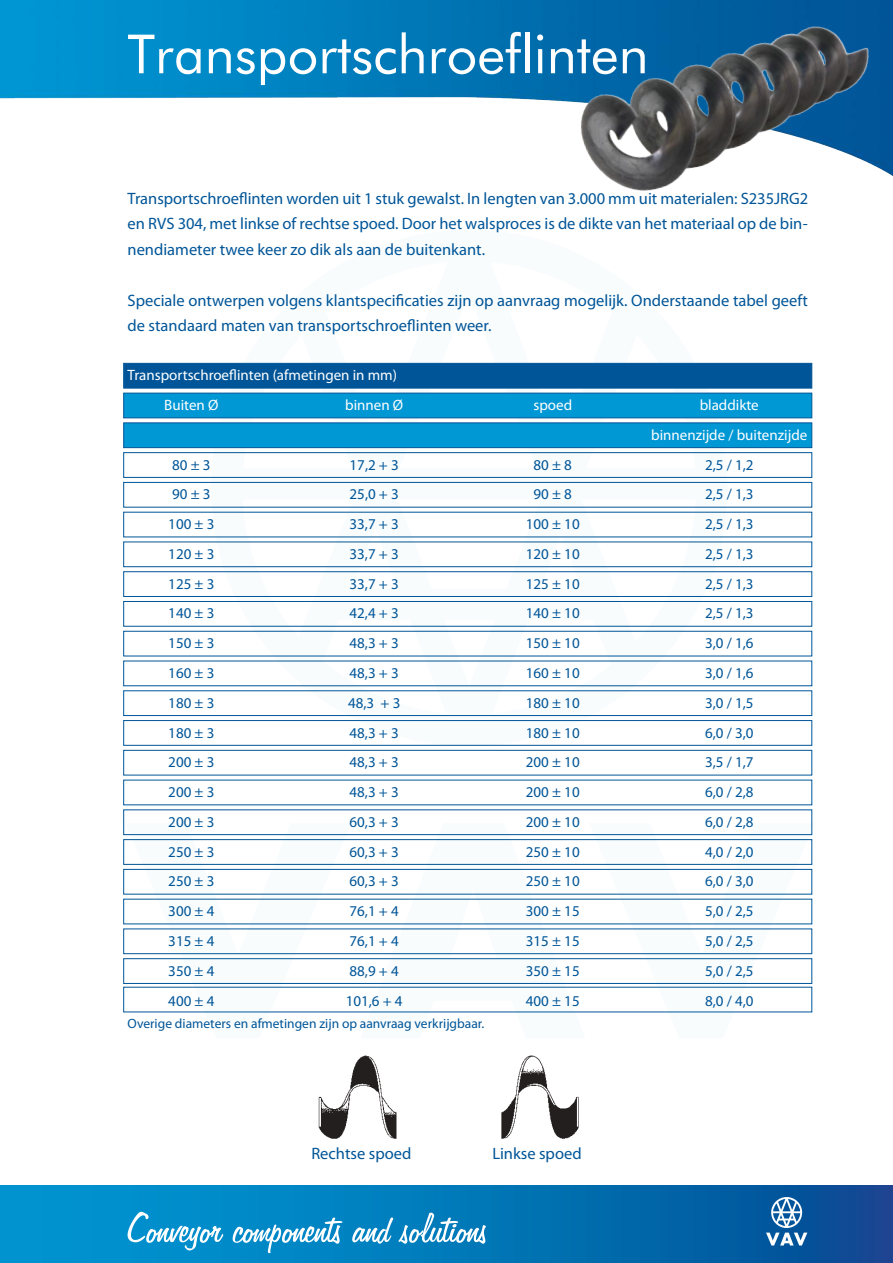
<style>
.page{position:relative;width:893px;height:1263px;background:#fff}
.page>*{position:absolute;margin:0;border:0;box-sizing:border-box;transform-origin:0 0}
.t1{font:54px "Futura BT Book";color:#fff}
.t2{font:16.5px/25.5px "Myriad Pro";color:#005598;text-align:justify}
.t3{font:15px "Myriad Pro";color:#005598}
.t4{font:15px/29.8px "Myriad Pro";color:#fff}
.t5{font:13.5px "Myriad Pro";color:#005598}
</style>
<div class="page">
<svg style="left:211px;top:362px;width:516px;height:355px"></svg>
<svg style="left:125px;top:835px;width:226px;height:178px"></svg>
<svg style="left:360px;top:835px;width:225px;height:178px"></svg>
<svg style="left:589px;top:823px;width:224px;height:190px"></svg>
<svg style="left:0;top:1186px;width:893px;height:77px;background:#0273b4"></svg>
<svg style="left:766px;top:1197px;width:41px;height:48px"></svg>
<svg style="left:128px;top:1212px;width:95px;height:38px;background:#36a5d5"></svg>
<svg style="left:233px;top:1217px;width:109px;height:36px;background:#3ba2d2"></svg>
<svg style="left:352px;top:1217px;width:41px;height:26px"></svg>
<svg style="left:399px;top:1212px;width:87px;height:32px"></svg>
<img style="left:0;top:0;width:531px;height:100px">
<div style="left:123px;top:422px;width:689px;height:26px;background:#0097d5;border:1px solid #005598"></div>
<div style="left:123px;top:393px;width:689px;height:25px;background:#0097d5;border:1px solid #005598"></div>
<div style="left:123px;top:363px;width:689px;height:25px;background:#005598;border:1px solid #005598"></div>
<div style="left:123px;top:452px;width:689px;height:26px;border:1px solid #005598"></div>
<div style="left:123px;top:482px;width:689px;height:25px;border:1px solid #005598"></div>
<div style="left:123px;top:542px;width:689px;height:25px;border:1px solid #005598"></div>
<div style="left:123px;top:571px;width:689px;height:26px;border:1px solid #005598"></div>
<div style="left:123px;top:601px;width:689px;height:26px;border:1px solid #005598"></div>
<div style="left:123px;top:690px;width:689px;height:26px;border:1px solid #005598"></div>
<div style="left:123px;top:720px;width:689px;height:26px;border:1px solid #005598"></div>
<div style="left:123px;top:750px;width:689px;height:25px;border:1px solid #005598"></div>
<div style="left:123px;top:809px;width:689px;height:26px;border:1px solid #005598"></div>
<div style="left:123px;top:839px;width:689px;height:26px;border:1px solid #005598"></div>
<div style="left:123px;top:869px;width:689px;height:25px;border:1px solid #005598"></div>
<div style="left:123px;top:928px;width:689px;height:26px;border:1px solid #005598"></div>
<div style="left:123px;top:958px;width:689px;height:26px;border:1px solid #005598"></div>
<img style="left:531px;top:0;width:362px;height:191px">
<img style="left:318px;top:1055px;width:261px;height:84px">
<h1 class="t1" style="left:128px;top:21px;width:523px">Transportschroeflinten</h1>
<p class="t2" style="left:128px;top:185px;width:682px">Transportschroeflinten worden uit 1 stuk gewalst. In lengten van 3.000 mm uit materialen: S235JRG2 en RVS 304, met linkse of rechtse spoed. Door het walsproces is de dikte van het materiaal op de bin&shy;nendiameter twee keer zo dik als aan de buitenkant.</p>
<p class="t2" style="left:128px;top:287px;width:682px">Speciale ontwerpen volgens klantspecificaties zijn op aanvraag mogelijk. Onderstaande tabel geeft de standaard maten van transportschroeflinten weer.</p>
<p class="t4" style="left:164px;top:360px;width:234px;text-indent:-37px">Transportschroeflinten (afmetingen in mm)<br>Buiten Ø</p>
<p class="t4" style="left:345px;top:390px;width:60px">binnen Ø</p>
<p class="t4" style="left:533px;top:390px;width:40px">spoed</p>
<p class="t4" style="left:651px;top:390px;width:158px;text-align:center">bladdikte<br>binnenzijde / buitenzijde</p>
<p class="t3" style="left:172px;top:455px;width:40px">80 ± 3</p>
<p class="t3" style="left:350px;top:455px;width:51px">17,2 + 3</p>
<p class="t3" style="left:534px;top:455px;width:40px">80 ± 8</p>
<p class="t3" style="left:705px;top:455px;width:50px">2,5 / 1,2</p>
<p class="t3" style="left:172px;top:485px;width:40px">90 ± 3</p>
<p class="t3" style="left:350px;top:485px;width:51px">25,0 + 3</p>
<p class="t3" style="left:534px;top:485px;width:40px">90 ± 8</p>
<p class="t3" style="left:705px;top:485px;width:50px">2,5 / 1,3</p>
<p class="t3" style="left:168px;top:515px;width:48px">100 ± 3</p>
<p class="t3" style="left:350px;top:515px;width:51px">33,7 + 3</p>
<p class="t3" style="left:526px;top:515px;width:55px">100 ± 10</p>
<p class="t3" style="left:705px;top:515px;width:50px">2,5 / 1,3</p>
<p class="t3" style="left:168px;top:545px;width:48px">120 ± 3</p>
<p class="t3" style="left:350px;top:545px;width:51px">33,7 + 3</p>
<p class="t3" style="left:526px;top:545px;width:55px">120 ± 10</p>
<p class="t3" style="left:705px;top:545px;width:50px">2,5 / 1,3</p>
<p class="t3" style="left:168px;top:574px;width:48px">125 ± 3</p>
<p class="t3" style="left:350px;top:574px;width:51px">33,7 + 3</p>
<p class="t3" style="left:526px;top:574px;width:55px">125 ± 10</p>
<p class="t3" style="left:705px;top:574px;width:50px">2,5 / 1,3</p>
<p class="t3" style="left:168px;top:604px;width:48px">140 ± 3</p>
<p class="t3" style="left:350px;top:604px;width:51px">42,4 + 3</p>
<p class="t3" style="left:526px;top:604px;width:55px">140 ± 10</p>
<p class="t3" style="left:705px;top:604px;width:50px">2,5 / 1,3</p>
<p class="t3" style="left:168px;top:634px;width:48px">150 ± 3</p>
<p class="t3" style="left:350px;top:634px;width:51px">48,3 + 3</p>
<p class="t3" style="left:526px;top:634px;width:55px">150 ± 10</p>
<p class="t3" style="left:705px;top:634px;width:50px">3,0 / 1,6</p>
<p class="t3" style="left:168px;top:664px;width:48px">160 ± 3</p>
<p class="t3" style="left:350px;top:664px;width:51px">48,3 + 3</p>
<p class="t3" style="left:526px;top:664px;width:55px">160 ± 10</p>
<p class="t3" style="left:705px;top:664px;width:50px">3,0 / 1,6</p>
<p class="t3" style="left:168px;top:693px;width:48px">180 ± 3</p>
<p class="t3" style="left:348px;top:693px;width:54px">48,3 + 3</p>
<p class="t3" style="left:526px;top:693px;width:55px">180 ± 10</p>
<p class="t3" style="left:705px;top:693px;width:50px">3,0 / 1,5</p>
<p class="t3" style="left:168px;top:723px;width:48px">180 ± 3</p>
<p class="t3" style="left:350px;top:723px;width:51px">48,3 + 3</p>
<p class="t3" style="left:526px;top:723px;width:55px">180 ± 10</p>
<p class="t3" style="left:705px;top:723px;width:50px">6,0 / 3,0</p>
<p class="t3" style="left:168px;top:753px;width:48px">200 ± 3</p>
<p class="t3" style="left:350px;top:753px;width:51px">48,3 + 3</p>
<p class="t3" style="left:526px;top:753px;width:55px">200 ± 10</p>
<p class="t3" style="left:705px;top:753px;width:50px">3,5 / 1,7</p>
<p class="t3" style="left:168px;top:783px;width:48px">200 ± 3</p>
<p class="t3" style="left:350px;top:783px;width:51px">48,3 + 3</p>
<p class="t3" style="left:526px;top:783px;width:55px">200 ± 10</p>
<p class="t3" style="left:705px;top:783px;width:50px">6,0 / 2,8</p>
<p class="t3" style="left:168px;top:813px;width:48px">200 ± 3</p>
<p class="t3" style="left:350px;top:813px;width:51px">60,3 + 3</p>
<p class="t3" style="left:526px;top:813px;width:55px">200 ± 10</p>
<p class="t3" style="left:705px;top:813px;width:50px">6,0 / 2,8</p>
<p class="t3" style="left:168px;top:842px;width:48px">250 ± 3</p>
<p class="t3" style="left:350px;top:842px;width:51px">60,3 + 3</p>
<p class="t3" style="left:526px;top:842px;width:55px">250 ± 10</p>
<p class="t3" style="left:705px;top:842px;width:50px">4,0 / 2,0</p>
<p class="t3" style="left:168px;top:872px;width:48px">250 ± 3</p>
<p class="t3" style="left:350px;top:872px;width:51px">60,3 + 3</p>
<p class="t3" style="left:526px;top:872px;width:55px">250 ± 10</p>
<p class="t3" style="left:705px;top:872px;width:50px">6,0 / 3,0</p>
<p class="t3" style="left:168px;top:902px;width:48px">300 ± 4</p>
<p class="t3" style="left:350px;top:902px;width:51px">76,1 + 4</p>
<p class="t3" style="left:526px;top:902px;width:55px">300 ± 15</p>
<p class="t3" style="left:705px;top:902px;width:50px">5,0 / 2,5</p>
<p class="t3" style="left:168px;top:932px;width:48px">315 ± 4</p>
<p class="t3" style="left:350px;top:932px;width:51px">76,1 + 4</p>
<p class="t3" style="left:526px;top:932px;width:55px">315 ± 15</p>
<p class="t3" style="left:705px;top:932px;width:50px">5,0 / 2,5</p>
<p class="t3" style="left:168px;top:961px;width:48px">350 ± 4</p>
<p class="t3" style="left:350px;top:961px;width:51px">88,9 + 4</p>
<p class="t3" style="left:526px;top:961px;width:55px">350 ± 15</p>
<p class="t3" style="left:705px;top:961px;width:50px">5,0 / 2,5</p>
<p class="t3" style="left:168px;top:991px;width:48px">400 ± 4</p>
<p class="t3" style="left:346px;top:991px;width:58px">101,6 + 4</p>
<p class="t3" style="left:526px;top:991px;width:55px">400 ± 15</p>
<p class="t3" style="left:705px;top:991px;width:50px">8,0 / 4,0</p>
<p class="t5" style="left:128px;top:1015px;width:358px">Overige diameters en afmetingen zijn op aanvraag verkrijgbaar.</p>
<p class="t2" style="left:311px;top:1140px;width:102px">Rechtse spoed</p>
<p class="t2" style="left:492px;top:1140px;width:91px">Linkse spoed</p>
</div>
